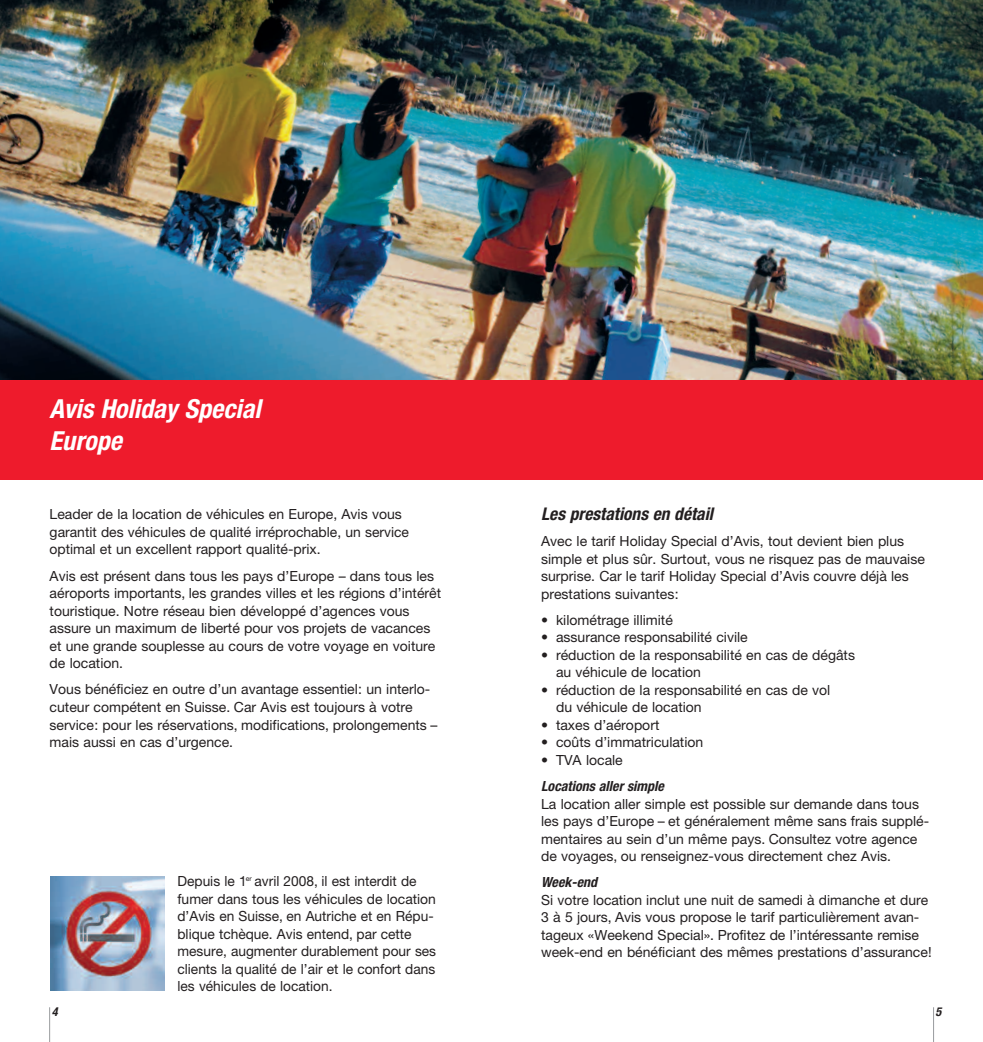
<style>
.page{position:relative;width:983px;height:1042px;background:#fff}
.page>*{position:absolute;margin:0;border:0;box-sizing:border-box;transform-origin:0 0}
.t1{font:italic 700 condensed 26.25px/31.5px "Helvetica Neue LT Pro";color:#fff}
.t2{font:italic 700 condensed 17.5px "Helvetica Neue LT Pro";color:#231f20}
.t3{font:14px/17.5px "Helvetica Neue LT Pro";color:#231f20}
.t4{font:italic 700 condensed 14px "Helvetica Neue LT Pro";color:#231f20}
.t5{font:italic 700 condensed 12.25px "Helvetica Neue LT Pro";color:#231f20}
</style>
<div class="page">
<hr style="left:49px;top:1007px;width:1px;height:35px;background:#999b9e">
<hr style="left:933px;top:1007px;width:1px;height:35px;background:#999b9e">
<img style="left:51px;top:877px;width:114px;height:114px">
<img style="left:0;top:0;width:982px;height:380px">
<div style="left:0;top:380px;width:982px;height:99px;background:#ee1b2c"></div>
<h1 class="t1" style="left:50px;top:395px;width:213px">Avis Holiday Special<br>Europe</h1>
<p class="t3" style="left:50px;top:507px;width:361px">Leader de la location de véhicules en Europe, Avis vous garantit des véhicules de qualité irréprochable, un service optimal et un excellent rapport qualité-prix.</p>
<p class="t3" style="left:50px;top:568px;width:393px">Avis est présent dans tous les pays d’Europe – dans tous les aéroports importants, les grandes villes et les régions d’intérêt touristique. Notre réseau bien développé d’agences vous assure un maximum de liberté pour vos projets de vacances et une grande souplesse au cours de votre voyage en voiture de location.</p>
<p class="t3" style="left:50px;top:682px;width:389px">Vous bénéficiez en outre d’un avantage essentiel: un interlo&shy;cuteur compétent en Suisse. Car Avis est toujours à votre service: pour les réservations, modifications, prolongements – mais aussi en cas d’urgence.</p>
<p class="t3" style="left:177px;top:874px;width:260px">Depuis le 1<sup>er</sup> avril 2008, il est interdit de fumer dans tous les véhicules de location d’Avis en Suisse, en Autriche et en Répu&shy;blique tchèque. Avis entend, par cette mesure, augmenter durablement pour ses clients la qualité de l’air et le confort dans les véhicules de location.</p>
<p class="t2" style="left:541px;top:507px;width:173px">Les prestations en détail</p>
<p class="t3" style="left:541px;top:534px;width:385px">Avec le tarif Holiday Special d’Avis, tout devient bien plus simple et plus sûr. Surtout, vous ne risquez pas de mauvaise surprise. Car le tarif Holiday Special d’Avis couvre déjà les prestations suivantes:</p>
<p class="t3" style="left:541px;top:612px;width:133px">• kilométrage illimité</p>
<p class="t3" style="left:541px;top:630px;width:208px">• assurance responsabilité civile</p>
<p class="t3" style="left:556px;top:647px;width:300px;text-indent:-15px">• réduction de la responsabilité en cas de dégâts au véhicule de location</p>
<p class="t3" style="left:556px;top:682px;width:276px;text-indent:-15px">• réduction de la responsabilité en cas de vol du véhicule de location</p>
<p class="t3" style="left:541px;top:717px;width:120px">• taxes d’aéroport</p>
<p class="t3" style="left:541px;top:735px;width:164px">• coûts d’immatriculation</p>
<p class="t3" style="left:541px;top:752px;width:83px">• TVA locale</p>
<p class="t4" style="left:541px;top:781px;width:124px">Locations aller simple</p>
<p class="t3" style="left:541px;top:796px;width:389px">La location aller simple est possible sur demande dans tous les pays d’Europe – et généralement même sans frais supplé&shy;mentaires au sein d’un même pays. Consultez votre agence de voyages, ou renseignez-vous directement chez Avis.</p>
<p class="t4" style="left:541px;top:877px;width:58px">Week-end</p>
<p class="t3" style="left:541px;top:892px;width:392px">Si votre location inclut une nuit de samedi à dimanche et dure 3 à 5 jours, Avis vous propose le tarif particulièrement avan&shy;tageux «Weekend Special». Profitez de l’intéressante remise week-end en bénéficiant des mêmes prestations d’assurance!</p>
<p class="t5" style="left:52px;top:1007px;width:7px">4</p>
<p class="t5" style="left:935px;top:1007px;width:7px">5</p>
</div>
